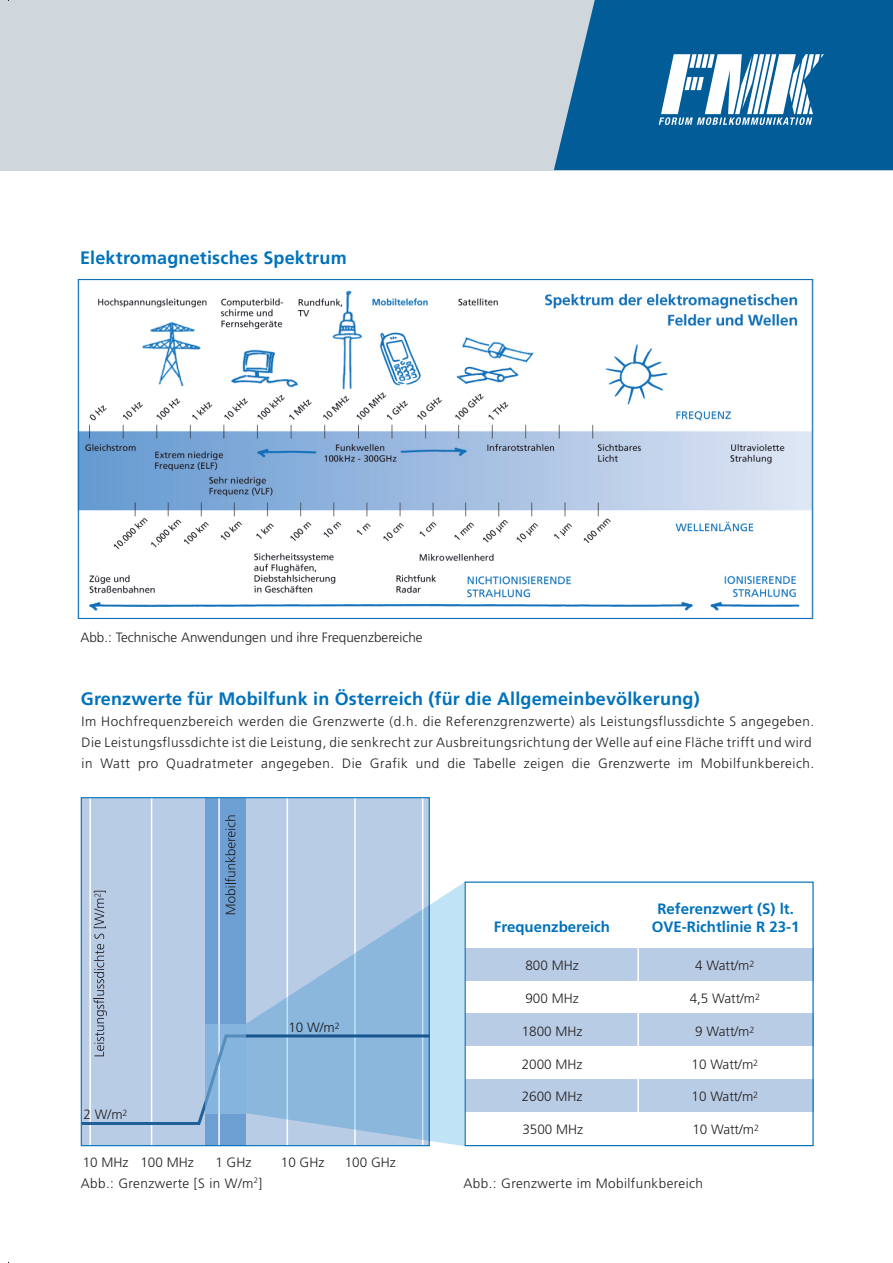
<style>
.page{position:relative;width:893px;height:1263px;background:#fff}
.page>*{position:absolute;margin:0;border:0;box-sizing:border-box;transform-origin:0 0}
.t1{font:700 18px "Frutiger";letter-spacing:.01em;color:#0072bc}
.t2{font:700 15px/18px "Frutiger";color:#0072bc;text-align:center}
.t3{font:300 13.5px/21px "Frutiger";letter-spacing:.04em;color:#231f20}
.t4{font:300 13.5px "Frutiger";color:#231f20}
</style>
<div class="page">
<div style="left:0;top:0;width:893px;height:170px;background:#cfd7dc"></div>
<svg style="left:554px;top:0;width:339px;height:170px;background:#10659c"></svg>
<svg style="left:659px;top:54px;width:165px;height:71px;background:#89b3ce"></svg>
<img style="left:77px;top:278px;width:737px;height:342px">
<div style="left:81px;top:798px;width:348px;height:347px;background:#b9cce6"></div>
<div style="left:205px;top:798px;width:41px;height:348px;background:#6d9fd2"></div>
<hr style="left:151px;top:797px;width:1px;height:348px;background:#fff">
<hr style="left:89px;top:797px;width:2px;height:348px;background:#fff">
<hr style="left:218px;top:798px;width:2px;height:347px;background:#fff">
<hr style="left:287px;top:797px;width:1px;height:348px;background:#fff">
<hr style="left:354px;top:797px;width:2px;height:348px;background:#fff">
<hr style="left:422px;top:797px;width:1px;height:348px;background:#fff">
<svg style="left:80px;top:815px;width:344px;height:311px"></svg>
<div style="left:465px;top:948px;width:348px;height:32px;background:#b9cce6"></div>
<div style="left:465px;top:1013px;width:348px;height:33px;background:#b9cce6"></div>
<div style="left:465px;top:1079px;width:348px;height:33px;background:#b9cce6"></div>
<hr style="left:637px;top:895px;width:2px;height:271px;background:#fff">
<div style="left:464px;top:881px;width:350px;height:265px;border:1px solid #0072bc"></div>
<svg style="left:246px;top:882px;width:218px;height:264px;fill:#8eb9de"></svg>
<svg style="left:205px;top:1024px;width:41px;height:89px;background:#84b2dc"></svg>
<h1 class="t1" style="left:80px;top:247px;width:268px">Elektromagnetisches Spektrum</h1>
<p class="t4" style="left:80px;top:630px;width:344px">Abb.: Technische Anwendungen und ihre Frequenzbereiche</p>
<h1 class="t1" style="left:81px;top:688px;width:620px">Grenzwerte für Mobilfunk in Österreich (für die Allgemeinbevölkerung)</h1>
<p class="t3" style="left:82px;top:711px;width:734px">Im Hochfrequenzbereich werden die Grenzwerte (d.h. die Referenzgrenzwerte) als Leistungsflussdichte S angegeben.<br>Die Leistungsflussdichte ist die Leistung, die senkrecht zur Ausbreitungsrichtung der Welle auf eine Fläche trifft und wird in Watt pro Quadratmeter angegeben. Die Grafik und die Tabelle zeigen die Grenzwerte im Mobilfunkbereich.</p>
<p class="t3" style="left:84px;top:1104px;width:46px">2 W/m<sup>2</sup></p>
<p class="t3" style="left:288px;top:1016px;width:53px">10 W/m<sup>2</sup></p>
<p class="t4" style="left:83px;top:1154px;width:112px">10 MHz 100 MHz</p>
<p class="t3" style="left:215px;top:1151px;width:38px">1 GHz</p>
<p class="t3" style="left:281px;top:1151px;width:45px">10 GHz</p>
<p class="t3" style="left:345px;top:1151px;width:53px">100 GHz</p>
<p class="t2" style="left:494px;top:918px;width:118px">Frequenzbereich</p>
<p class="t3" style="left:525px;top:954px;width:55px">800 MHz</p>
<p class="t3" style="left:525px;top:987px;width:55px">900 MHz</p>
<p class="t3" style="left:522px;top:1021px;width:62px">1800 MHz</p>
<p class="t3" style="left:522px;top:1054px;width:62px">2000 MHz</p>
<p class="t3" style="left:522px;top:1086px;width:62px">2600 MHz</p>
<p class="t2" style="left:652px;top:900px;width:149px">Referenzwert (S) lt.<br>OVE-Richtlinie R 23-1</p>
<p class="t3" style="left:695px;top:954px;width:61px">4 Watt/m<sup>2</sup></p>
<p class="t3" style="left:690px;top:987px;width:72px">4,5 Watt/m<sup>2</sup></p>
<p class="t3" style="left:695px;top:1021px;width:61px">9 Watt/m<sup>2</sup></p>
<p class="t3" style="left:692px;top:1054px;width:68px">10 Watt/m<sup>2</sup></p>
<p class="t3" style="left:692px;top:1086px;width:68px">10 Watt/m<sup>2</sup></p>
<p class="t3" style="left:522px;top:1118px;width:62px">3500 MHz</p>
<p class="t3" style="left:692px;top:1118px;width:68px">10 Watt/m<sup>2</sup></p>
<p class="t3" style="left:81px;top:1172px;width:183px">Abb.: Grenzwerte [S in W/m<sup>2</sup>]</p>
<p class="t3" style="left:463px;top:1172px;width:241px">Abb.: Grenzwerte im Mobilfunkbereich</p>
</div>
